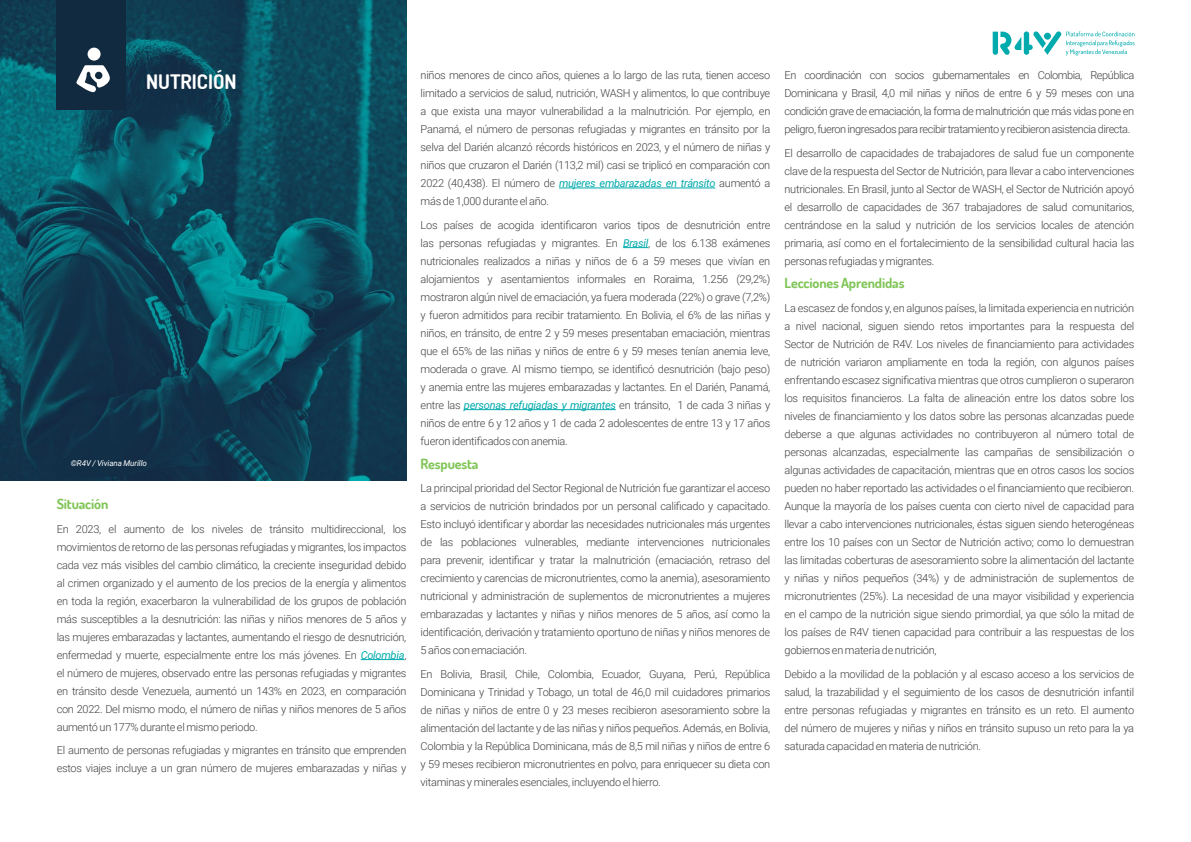
<style>
.page{position:relative;width:1191px;height:842px;background:#fff}
.page>*{position:absolute;margin:0;border:0;box-sizing:border-box;transform-origin:0 0}
.t1{font:700 20px "Dosis";color:#fff}
.t2{font:700 14px "Dosis";letter-spacing:-.01em;color:#80c557}
.t3{font:300 11px/18px "Roboto";letter-spacing:-.025em;color:#414042;text-align:justify}
.t4{font:italic 8px "Roboto";letter-spacing:-.01em;color:#fff}
.s1{font-weight:400;font-style:italic;color:#00aaad}
</style>
<div class="page">
<hr style="left:559px;top:188px;width:156px;height:1px;background:#00aaad">
<svg style="left:623px;top:247px;width:25px;height:1px"></svg>
<hr style="left:464px;top:409px;width:152px;height:1px;background:#00aaad">
<hr style="left:361px;top:659px;width:43px;height:1px;background:#00aaad">
<svg style="left:992px;top:31px;width:142px;height:25px"></svg>
<img style="left:0;top:0;width:406px;height:480px">
<div style="left:57px;top:0;width:69px;height:109px;background:#122a3f"></div>
<svg style="left:76px;top:65px;width:34px;height:27px"></svg>
<div style="left:88px;top:48px;width:13px;height:13px;background:#fff;border-radius:50%"></div>
<h1 class="t1" style="left:146px;top:68px;width:92px">NUTRICIÓN</h1>
<p class="t4" style="left:71px;top:458px;width:78px">©R4V / Viviana Murillo</p>
<p class="t2" style="left:57px;top:495px;width:53px">Situación</p>
<p class="t3" style="left:57px;top:519px;width:351px">En 2023, el aumento de los niveles de tránsito multidireccional, los movimientos de retorno de las personas refugiadas y migrantes, los impactos cada vez más visibles del cambio climático, la creciente inseguridad debido al crimen organizado y el aumento de los precios de la energía y alimentos en toda la región, exacerbaron la vulnerabilidad de los grupos de población más susceptibles a la desnutrición: las niñas y niños menores de 5 años y las mujeres embarazadas y lactantes, aumentando el riesgo de desnutrición, enfermedad y muerte, especialmente entre los más jóvenes. En <span class="s1">Colombia</span>, el número de mujeres, observado entre las personas refugiadas y migrantes en tránsito desde Venezuela, aumentó un 143% en 2023, en comparación con 2022. Del mismo modo, el número de niñas y niños menores de 5 años aumentó un 177% durante el mismo periodo.</p>
<p class="t3" style="left:57px;top:741px;width:351px">El aumento de personas refugiadas y migrantes en tránsito que emprenden estos viajes incluye a un gran número de mujeres embarazadas y niñas y</p>
<p class="t3" style="left:420px;top:66px;width:351px">niños menores de cinco años, quienes a lo largo de las ruta, tienen acceso limitado a servicios de salud, nutrición, WASH y alimentos, lo que contribuye a que exista una mayor vulnerabilidad a la malnutrición. Por ejemplo, en Panamá, el número de personas refugiadas y migrantes en tránsito por la selva del Darién alcanzó récords históricos en 2023, y el número de niñas y niños que cruzaron el Darién (113,2 mil) casi se triplicó en comparación con 2022 (40,438). El número de <span class="s1">mujeres embarazadas en tránsito</span> aumentó a más de 1,000 durante el año.</p>
<p class="t3" style="left:420px;top:215px;width:351px">Los países de acogida identificaron varios tipos de desnutrición entre las personas refugiadas y migrantes. En <span class="s1">Brasil</span>, de los 6.138 exámenes nutricionales realizados a niñas y niños de 6 a 59 meses que vivían en alojamientos y asentamientos informales en Roraima, 1.256 (29,2%) mostraron algún nivel de emaciación, ya fuera moderada (22%) o grave (7,2%) y fueron admitidos para recibir tratamiento. En Bolivia, el 6% de las niñas y niños, en tránsito, de entre 2 y 59 meses presentaban emaciación, mientras que el 65% de las niñas y niños de entre 6 y 59 meses tenían anemia leve, moderada o grave. Al mismo tiempo, se identificó desnutrición (bajo peso) y anemia entre las mujeres embarazadas y lactantes. En el Darién, Panamá, entre las <span class="s1">personas refugiadas y migrantes</span> en tránsito, 1 de cada 3 niñas y niños de entre 6 y 12 años y 1 de cada 2 adolescentes de entre 13 y 17 años fueron identificados con anemia.</p>
<p class="t2" style="left:420px;top:454px;width:59px">Respuesta</p>
<p class="t3" style="left:420px;top:479px;width:351px">La principal prioridad del Sector Regional de Nutrición fue garantizar el acceso a servicios de nutrición brindados por un personal calificado y capacitado.<br>Esto incluyó identificar y abordar las necesidades nutricionales más urgentes de las poblaciones vulnerables, mediante intervenciones nutricionales para prevenir, identificar y tratar la malnutrición (emaciación, retraso del crecimiento y carencias de micronutrientes, como la anemia), asesoramiento nutricional y administración de suplementos de micronutrientes a mujeres embarazadas y lactantes y niñas y niños menores de 5 años, así como la identificación, derivación y tratamiento oportuno de niñas y niños menores de 5 años con emaciación.</p>
<p class="t3" style="left:420px;top:664px;width:351px">En Bolivia, Brasil, Chile, Colombia, Ecuador, Guyana, Perú, República Dominicana y Trinidad y Tobago, un total de 46,0 mil cuidadores primarios de niñas y niños de entre 0 y 23 meses recibieron asesoramiento sobre la alimentación del lactante y de las niñas y niños pequeños. Además, en Bolivia, Colombia y la República Dominicana, más de 8,5 mil niñas y niños de entre 6 y 59 meses recibieron micronutrientes en polvo, para enriquecer su dieta con vitaminas y minerales esenciales, incluyendo el hierro.</p>
<p class="t3" style="left:784px;top:66px;width:351px">En coordinación con socios gubernamentales en Colombia, República Dominicana y Brasil, 4,0 mil niñas y niños de entre 6 y 59 meses con una condición grave de emaciación, la forma de malnutrición que más vidas pone en peligro, fueron ingresados para recibir tratamiento y recibieron asistencia directa.</p>
<p class="t3" style="left:784px;top:143px;width:351px">El desarrollo de capacidades de trabajadores de salud fue un componente clave de la respuesta del Sector de Nutrición, para llevar a cabo intervenciones nutricionales. En Brasil, junto al Sector de WASH, el Sector de Nutrición apoyó el desarrollo de capacidades de 367 trabajadores de salud comunitarios, centrándose en la salud y nutrición de los servicios locales de atención primaria, así como en el fortalecimiento de la sensibilidad cultural hacia las personas refugiadas y migrantes.</p>
<p class="t2" style="left:784px;top:274px;width:121px">Lecciones Aprendidas</p>
<p class="t3" style="left:784px;top:299px;width:351px">La escasez de fondos y, en algunos países, la limitada experiencia en nutrición a nivel nacional, siguen siendo retos importantes para la respuesta del Sector de Nutrición de R4V. Los niveles de financiamiento para actividades de nutrición variaron ampliamente en toda la región, con algunos países enfrentando escasez significativa mientras que otros cumplieron o superaron los requisitos financieros. La falta de alineación entre los datos sobre los niveles de financiamiento y los datos sobre las personas alcanzadas puede deberse a que algunas actividades no contribuyeron al número total de personas alcanzadas, especialmente las campañas de sensibilización o algunas actividades de capacitación, mientras que en otros casos los socios pueden no haber reportado las actividades o el financiamiento que recibieron.<br>Aunque la mayoría de los países cuenta con cierto nivel de capacidad para llevar a cabo intervenciones nutricionales, éstas siguen siendo heterogéneas entre los 10 países con un Sector de Nutrición activo; como lo demuestran las limitadas coberturas de asesoramiento sobre la alimentación del lactante y niñas y niños pequeños (34%) y de administración de suplementos de micronutrientes (25%). La necesidad de una mayor visibilidad y experiencia en el campo de la nutrición sigue siendo primordial, ya que sólo la mitad de los países de R4V tienen capacidad para contribuir a las respuestas de los gobiernos en materia de nutrición,</p>
<p class="t3" style="left:784px;top:664px;width:351px">Debido a la movilidad de la población y al escaso acceso a los servicios de salud, la trazabilidad y el seguimiento de los casos de desnutrición infantil entre personas refugiadas y migrantes en tránsito es un reto. El aumento del número de mujeres y niñas y niños en tránsito supuso un reto para la ya saturada capacidad en materia de nutrición.</p>
</div>
